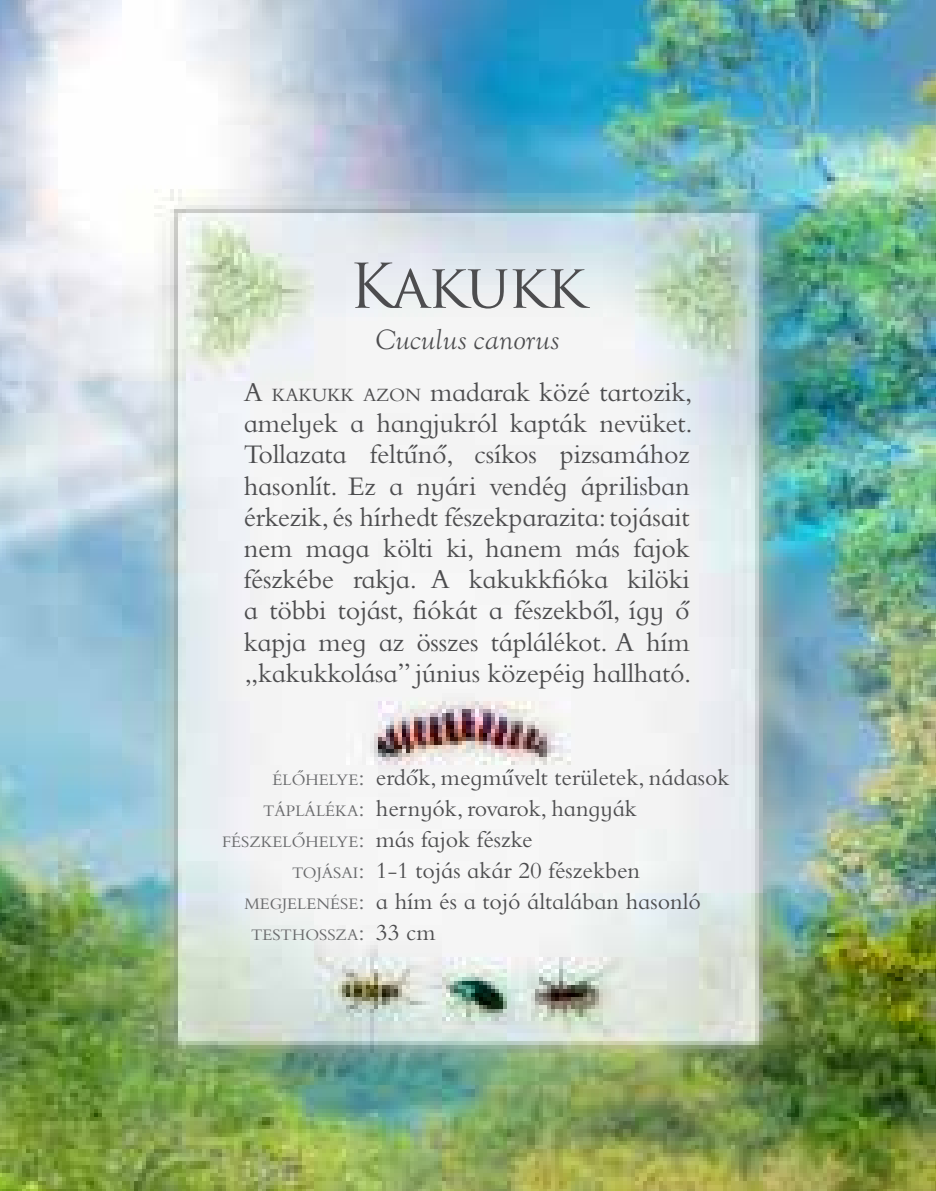
<style>
.page{position:relative;width:936px;height:1191px;background:#fff}
.page>*{position:absolute;margin:0;border:0;box-sizing:border-box;transform-origin:0 0}
.t1{font:60px "Trajan Pro";letter-spacing:-.03em;color:#4d4d4f}
.t2{font:28px/31.2px "Griffo Schoolbook";letter-spacing:-.01em;color:#4d4d4f;text-align:justify}
.t3{font:italic 28px "Goudy Old Style MT Std";color:#4d4d4f}
.t4{font:24px/31px "Griffo Schoolbook";color:#4d4d4f}
.t5{font:16.8px/31px "Griffo Schoolbook";color:#696a6c;text-align:right}
.s1{font-style:inherit}
.s2{font-size:19.6px}
.s3{font-size:24px}
</style>
<div class="page">
<img style="left:0;top:0;width:935px;height:1191px">
<h1 class="t1" style="left:349px;top:248px;width:239px">Kakukk</h1>
<p class="t3" style="left:375px;top:322px;width:185px">Cuculus canorus</p>
<p class="t2" style="left:244px;top:376px;width:450px"><span class="s1">A</span> <span class="s2">KAKUKK AZON</span> madarak közé tartozik, amelyek a hangjukról kapták nevüket.<br>Tollazata feltűnő, csíkos pizsamához hasonlít. Ez a nyári vendég áprilisban érkezik, és hírhedt fészekparazita: tojásait nem maga költi ki, hanem más fajok fészkébe rakja. A kakukkfióka kilöki a többi tojást, fiókát a fészekből, így ő kapja meg az összes táplálékot. A hím „kakukkolása” június közepéig hallható.</p>
<p class="t5" style="left:222px;top:763px;width:144px">ÉLŐHELYE<span class="s3">:<br></span>TÁPLÁLÉKA<span class="s3">:<br></span>FÉSZKELŐHELYE<span class="s3">:<br></span>TOJÁSAI<span class="s3">:<br></span>MEGJELENÉSE<span class="s3">:<br></span>TESTHOSSZA<span class="s3">:</span></p>
<p class="t4" style="left:376px;top:761px;width:355px">erdők, megművelt területek, nádasok hernyók, rovarok, hangyák<br>más fajok fészke<br>1-1 tojás akár 20 fészekben<br>a hím és a tojó általában hasonló<br>33 cm</p>
</div>
